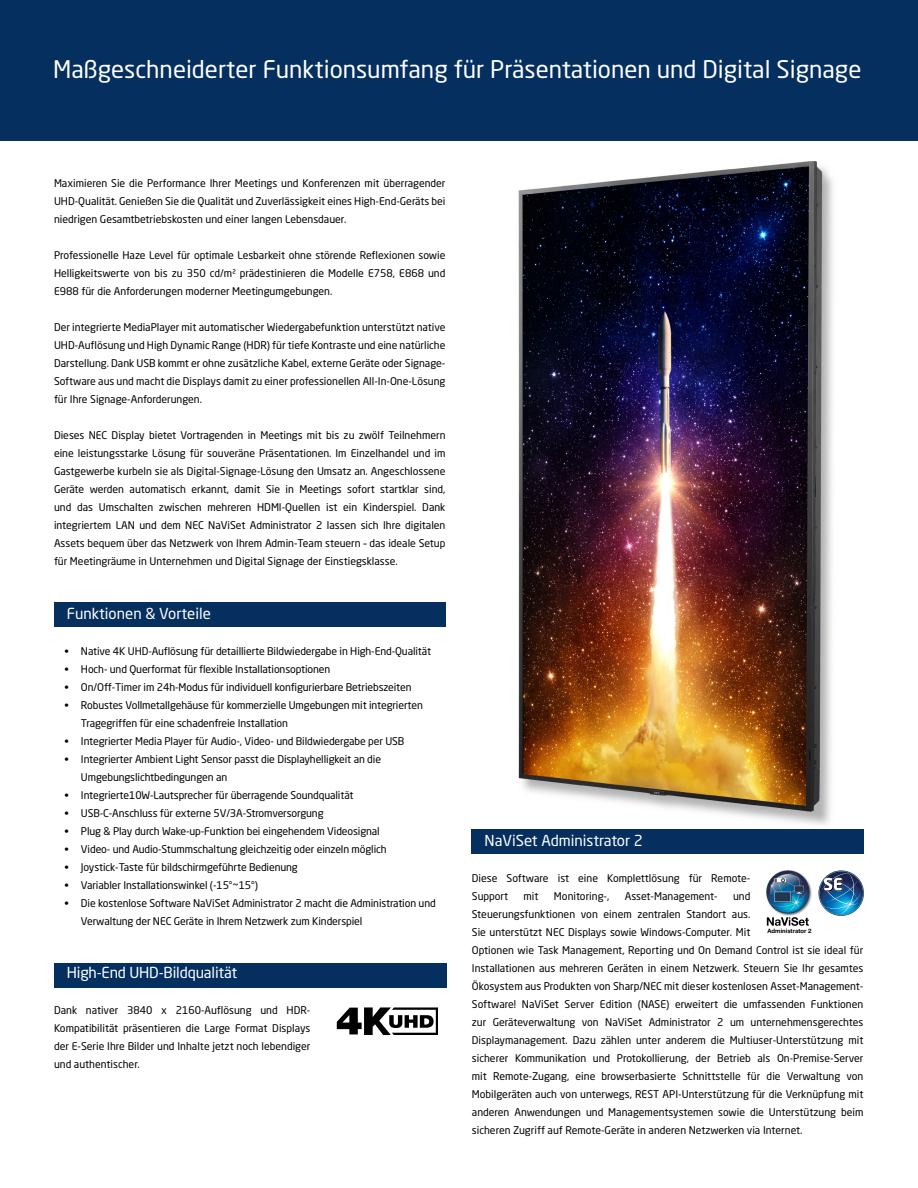
<style>
.page{position:relative;width:918px;height:1188px;background:#fff}
.page>*{position:absolute;margin:0;border:0;box-sizing:border-box;transform-origin:0 0}
.t1{font:24px "Neo Sans Pro";color:#fff}
.t2{font:15px "Neo Sans Pro";color:#fff}
.t3{font:10.5px/18px "Neo Sans Pro";letter-spacing:-.01em;color:#000;text-align:justify}
.t4{font:700 6px "Helvetica Neue";color:#000}
</style>
<div class="page">
<img style="left:509px;top:161px;width:332px;height:669px">
<div style="left:54px;top:602px;width:392px;height:24px;background:#042f5f"></div>
<div style="left:472px;top:830px;width:392px;height:24px;background:#042f5f"></div>
<div style="left:54px;top:963px;width:392px;height:24px;background:#042f5f"></div>
<svg style="left:337px;top:1007px;width:101px;height:28px"></svg>
<div style="left:0;top:0;width:918px;height:140px;background:#042f5f"></div>
<img style="left:766px;top:870px;width:46px;height:46px">
<svg style="left:767px;top:917px;width:42px;height:9px"></svg>
<svg style="left:818px;top:870px;width:46px;height:46px"></svg>
<h1 class="t1" style="left:53px;top:55px;width:810px">Maßgeschneiderter Funktionsumfang für Präsentationen und Digital Signage</h1>
<p class="t3" style="left:54px;top:174px;width:393px">Maximieren Sie die Performance Ihrer Meetings und Konferenzen mit überragender UHD-Qualität. Genießen Sie die Qualität und Zuverlässigkeit eines High-End-Geräts bei niedrigen Gesamtbetriebskosten und einer langen Lebensdauer.</p>
<p class="t3" style="left:54px;top:246px;width:393px">Professionelle Haze Level für optimale Lesbarkeit ohne störende Reflexionen sowie Helligkeitswerte von bis zu 350 cd/m² prädestinieren die Modelle E758, E868 und E988 für die Anforderungen moderner Meetingumgebungen.</p>
<p class="t3" style="left:54px;top:318px;width:393px">Der integrierte MediaPlayer mit automatischer Wiedergabefunktion unterstützt native UHD-Auflösung und High Dynamic Range (HDR) für tiefe Kontraste und eine natürliche Darstellung. Dank USB kommt er ohne zusätzliche Kabel, externe Geräte oder Signage-Software aus und macht die Displays damit zu einer professionellen All-In-One-Lösung für Ihre Signage-Anforderungen.</p>
<p class="t3" style="left:54px;top:426px;width:393px">Dieses NEC Display bietet Vortragenden in Meetings mit bis zu zwölf Teilnehmern eine leistungsstarke Lösung für souveräne Präsentationen. Im Einzelhandel und im Gastgewerbe kurbeln sie als Digital-Signage-Lösung den Umsatz an. Angeschlossene Geräte werden automatisch erkannt, damit Sie in Meetings sofort startklar sind, und das Umschalten zwischen mehreren HDMI-Quellen ist ein Kinderspiel. Dank integriertem LAN und dem NEC NaViSet Administrator 2 lassen sich Ihre digitalen Assets bequem über das Netzwerk von Ihrem Admin-Team steuern – das ideale Setup für Meetingräume in Unternehmen und Digital Signage der Einstiegsklasse.</p>
<h2 class="t2" style="left:67px;top:605px;width:146px">Funktionen &amp; Vorteile</h2>
<p class="t3" style="left:64px;top:642px;width:368px">• Native 4K UHD-Auflösung für detaillierte Bildwiedergabe in High-End-Qualität</p>
<p class="t3" style="left:64px;top:660px;width:267px">• Hoch- und Querformat für flexible Installationsoptionen</p>
<p class="t3" style="left:64px;top:678px;width:349px">• On/Off-Timer im 24h-Modus für individuell konfigurierbare Betriebszeiten</p>
<p class="t3" style="left:81px;top:696px;width:343px;text-indent:-16px">• Robustes Vollmetallgehäuse für kommerzielle Umgebungen mit integrierten<br>Tragegriffen für eine schadenfreie Installation</p>
<p class="t3" style="left:64px;top:732px;width:341px">• Integrierter Media Player für Audio-, Video- und Bildwiedergabe per USB</p>
<p class="t3" style="left:81px;top:750px;width:302px;text-indent:-16px">• Integrierter Ambient Light Sensor passt die Displayhelligkeit an die<br>Umgebungslichtbedingungen an</p>
<p class="t3" style="left:64px;top:786px;width:290px">• Integrierte10W-Lautsprecher für überragende Soundqualität</p>
<p class="t3" style="left:64px;top:804px;width:261px">• USB-C-Anschluss für externe 5V/3A-Stromversorgung</p>
<p class="t3" style="left:64px;top:822px;width:317px">• Plug &amp; Play durch Wake-up-Funktion bei eingehendem Videosignal</p>
<p class="t3" style="left:64px;top:840px;width:324px">• Video- und Audio-Stummschaltung gleichzeitig oder einzeln möglich</p>
<p class="t3" style="left:64px;top:858px;width:235px">• Joystick-Taste für bildschirmgeführte Bedienung</p>
<p class="t3" style="left:64px;top:876px;width:195px">• Variabler Installationswinkel (-15°~15°)</p>
<p class="t3" style="left:81px;top:894px;width:356px;text-indent:-16px">• Die kostenlose Software NaViSet Administrator 2 macht die Administration und<br>Verwaltung der NEC Geräte in Ihrem Netzwerk zum Kinderspiel</p>
<h2 class="t2" style="left:67px;top:964px;width:172px">High-End UHD-Bildqualität</h2>
<p class="t3" style="left:54px;top:1001px;width:258px">Dank nativer 3840 x 2160-Auflösung und HDR-Kompatibilität präsentieren die Large Format Displays der E-Serie Ihre Bilder und Inhalte jetzt noch lebendiger und authentischer.</p>
<h2 class="t2" style="left:485px;top:832px;width:160px">NaViSet Administrator 2</h2>
<p class="t3" style="left:472px;top:869px;width:280px">Diese Software ist eine Komplettlösung für Remote-<br>Support</p>
<p class="t3" style="left:524px;top:887px;width:17px">mit</p>
<p class="t3" style="left:554px;top:887px;width:57px">Monitoring-,</p>
<p class="t3" style="left:625px;top:887px;width:94px">Asset-Management-</p>
<p class="t3" style="left:472px;top:887px;width:393px;text-align:left;text-indent:261px">und<br>Steuerungsfunktionen von einem zentralen Standort aus.<br>Sie unterstützt NEC Displays sowie Windows-Computer. Mit<br>Optionen wie Task Management, Reporting und On Demand Control ist sie ideal für Installationen aus mehreren Geräten in einem Netzwerk. Steuern Sie Ihr gesamtes Ökosystem aus Produkten von Sharp/NEC mit dieser kostenlosen Asset-Management-Software! NaViSet Server Edition (NASE) erweitert die umfassenden Funktionen zur Geräteverwaltung von NaViSet Administrator 2 um unternehmensgerechtes Displaymanagement. Dazu zählen unter anderem die Multiuser-Unterstützung mit sicherer Kommunikation und Protokollierung, der Betrieb als On-Premise-Server mit Remote-Zugang, eine browserbasierte Schnittstelle für die Verwaltung von Mobilgeräten auch von unterwegs, REST API-Unterstützung für die Verknüpfung mit anderen Anwendungen und Managementsystemen sowie die Unterstützung beim sicheren Zugriff auf Remote-Geräte in anderen Netzwerken via Internet.</p>
<p class="t4" style="left:767px;top:926px;width:46px">Administrator 2</p>
</div>
